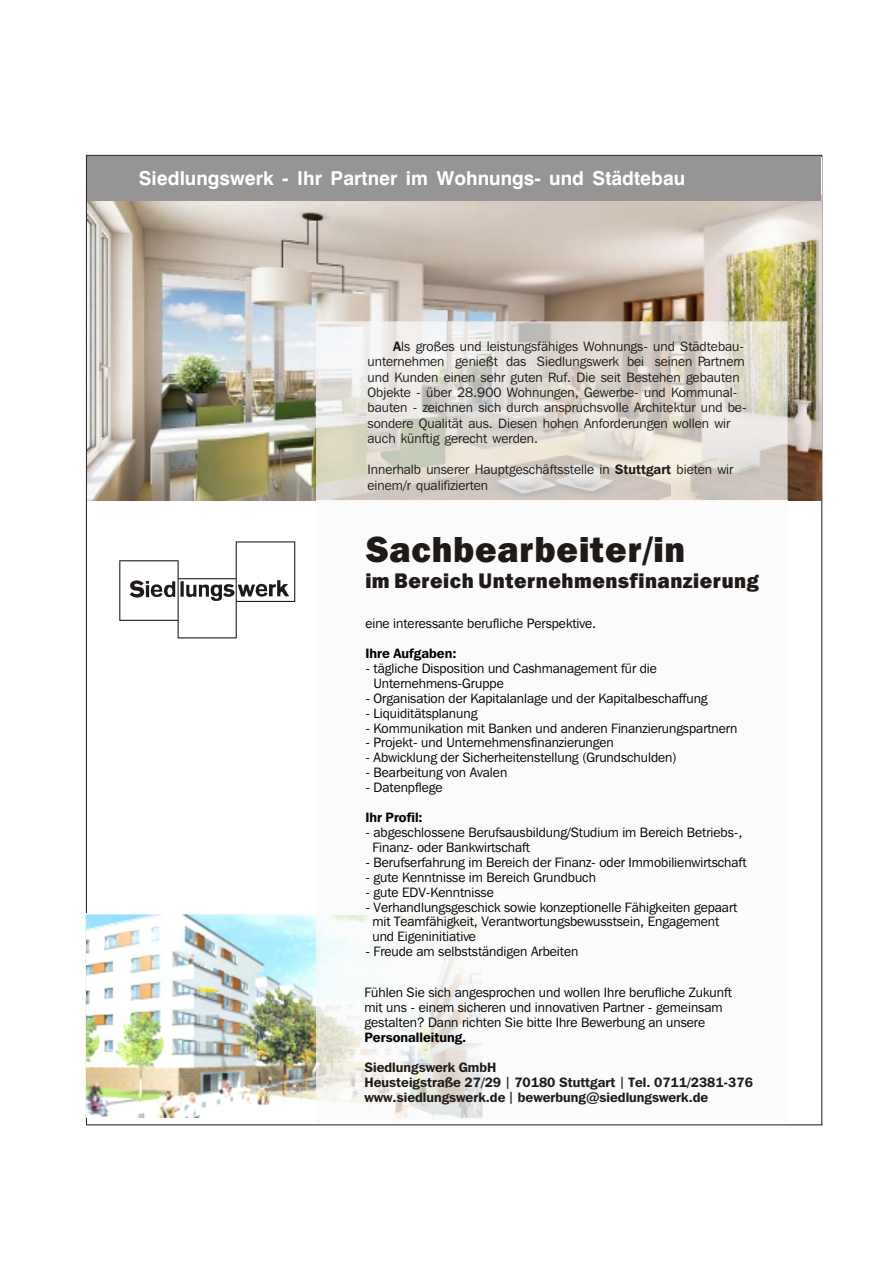
<style>
.page{position:relative;width:894px;height:1263px;background:#fff}
.page>*{position:absolute;margin:0;border:0;box-sizing:border-box;transform-origin:0 0}
.t1{font:36px "Frnk Goth ITC Hv BT";letter-spacing:.025em;color:#1f1a17}
.t2{font:21px "Frnk Goth ITC Hv BT";letter-spacing:.025em;color:#1f1a17}
.t3{font:700 19.2px "Swis 721 BT";color:#fff}
.t4{font:13.5px/14.9px "Frnk Goth ITC Bk BT";color:#000}
.t5{font:13.5px/15.5px "Frnk Goth ITC Bk BT";color:#1f1a17}
.t6{font:700 13.5px/15.1px "Frnk Goth ITC Bk BT";color:#1f1a17}
.t7{font:700 13.5px "Frnk Goth ITC Bk BT";color:#000}
.t8{font:700 12px "Frnk Goth ITC Bk BT";color:#1f1a17}
.s1{font-weight:700}
.s2{font-size:12px}
</style>
<div class="page">
<div style="left:86px;top:155px;width:736px;height:970px;background:#fff;border:1px solid #1f1a17"></div>
<img style="left:87px;top:200px;width:734px;height:300px">
<img style="left:87px;top:913px;width:229px;height:204px">
<img style="left:316px;top:321px;width:472px;height:797px">
<div style="left:87px;top:156px;width:734px;height:44px;background:#969494"></div>
<img style="left:119px;top:541px;width:177px;height:97px">
<h3 class="t3" style="left:139px;top:170px;width:548px">Siedlungswerk - Ihr Partner im Wohnungs- und Städtebau</h3>
<p class="t5" style="left:368px;top:340px;width:381px;text-indent:26px"><span class="s1">A</span>ls großes und leistungsfähiges Wohnungs- und Städtebau&shy;unternehmen genießt das Siedlungswerk bei seinen Partnern und Kunden einen sehr guten Ruf. Die seit Bestehen gebauten Objekte - über 28.900 Wohnungen, Gewerbe- und Kommunal&shy;bauten - zeichnen sich durch anspruchsvolle Architektur und be&shy;sondere Qualität aus. Diesen hohen Anforderungen wollen wir auch künftig gerecht werden.</p>
<p class="t5" style="left:368px;top:463px;width:367px">Innerhalb unserer Hauptgeschäftsstelle in <span class="s1">Stuttgart</span> bieten wir einem/r qualifizierten</p>
<h1 class="t1" style="left:365px;top:534px;width:321px">Sachbearbeiter/in</h1>
<h2 class="t2" style="left:365px;top:572px;width:395px">im Bereich Unternehmensfinanzierung</h2>
<p class="t4" style="left:365px;top:617px;width:232px">eine interessante berufliche Perspektive.</p>
<p class="t7" style="left:365px;top:648px;width:93px">Ihre Aufgaben:</p>
<p class="t4" style="left:373px;top:662px;width:285px;text-indent:-8px">- tägliche Disposition und Cashmanagement für die<br>Unternehmens-Gruppe</p>
<p class="t4" style="left:365px;top:692px;width:344px">- Organisation der Kapitalanlage und der Kapitalbeschaffung</p>
<p class="t4" style="left:365px;top:707px;width:113px">- Liquiditätsplanung</p>
<p class="t4" style="left:365px;top:722px;width:373px">- Kommunikation mit Banken und anderen Finanzierungspartnern</p>
<p class="t4" style="left:365px;top:736px;width:250px">- Projekt- und Unternehmensfinanzierungen</p>
<p class="t4" style="left:365px;top:751px;width:313px">- Abwicklung der Sicherheitenstellung (Grundschulden)</p>
<p class="t4" style="left:365px;top:766px;width:143px">- Bearbeitung von Avalen</p>
<p class="t4" style="left:365px;top:781px;width:79px">- Datenpflege</p>
<p class="t7" style="left:365px;top:812px;width:59px">Ihr Profil:</p>
<p class="t4" style="left:372px;top:826px;width:372px;text-indent:-7px">- abgeschlossene Berufsausbildung/Studium im Bereich Betriebs-,<br>Finanz- oder Bankwirtschaft</p>
<p class="t4" style="left:365px;top:856px;width:383px">- Berufserfahrung im Bereich der Finanz- oder Immobilienwirtschaft</p>
<p class="t4" style="left:365px;top:871px;width:232px">- gute Kenntnisse im Bereich Grundbuch</p>
<p class="t4" style="left:365px;top:886px;width:130px">- gute EDV-Kenntnisse</p>
<p class="t4" style="left:372px;top:901px;width:366px;text-indent:-7px">- Verhandlungsgeschick sowie konzeptionelle Fähigkeiten gepaart mit Teamfähigkeit, Verantwortungsbewusstsein, Engagement und Eigeninitiative</p>
<p class="t4" style="left:365px;top:945px;width:215px">- Freude am selbstständigen Arbeiten</p>
<p class="t4" style="left:365px;top:986px;width:369px">Fühlen Sie sich angesprochen und wollen Ihre berufliche Zukunft mit uns - einem sicheren und innovativen Partner - gemeinsam gestalten? Dann richten Sie bitte Ihre Bewerbung an unsere</p>
<p class="t7" style="left:365px;top:1031px;width:103px">Personalleitung.</p>
<p class="t6" style="left:365px;top:1061px;width:390px">Siedlungswerk GmbH<br>Heusteigstraße 27/29 <span class="s2">|</span> 70180 Stuttgart Tel. 0711/2381-376</p>
<p class="t8" style="left:619px;top:1076px;width:7px">|</p>
<p class="t6" style="left:365px;top:1091px;width:345px">www.siedlungswerk.de <span class="s2">|</span> bewerbung@siedlungswerk.de</p>
</div>
